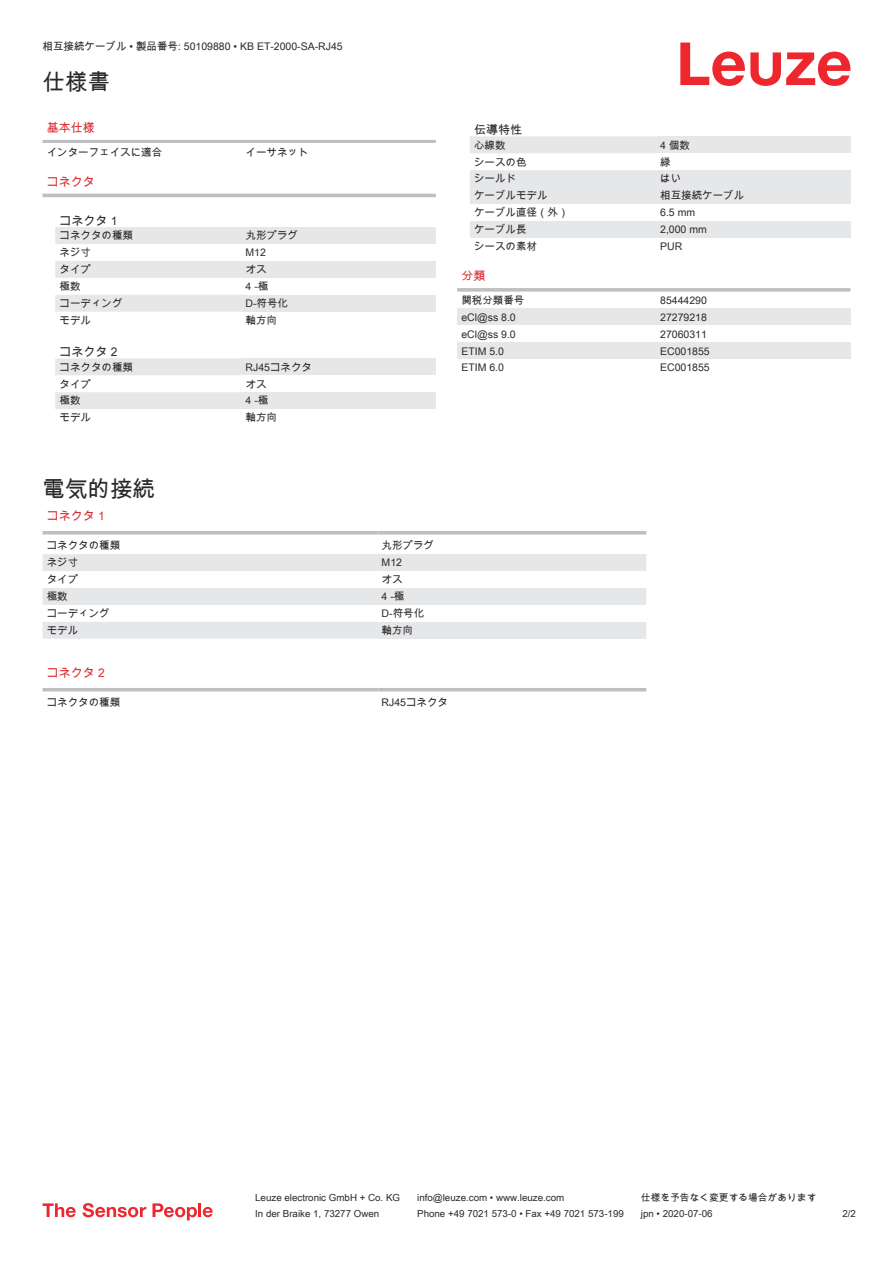
<style>
.page{position:relative;width:893px;height:1263px;background:#fff}
.page>*{position:absolute;margin:0;border:0;box-sizing:border-box;transform-origin:0 0}
.t1{font:22.5px "Arial Unicode MS";color:#2b292a}
.t2{font:12px "Arial Unicode MS";color:#db2a30}
.t3{font:12px "Arial Unicode MS";color:#2b292a}
.t4{font:10.5px "Arial Unicode MS";color:#2b292a}
.t5{font:9.75px "Arial Unicode MS";color:#2b292a}
</style>
<div class="page">
<svg style="left:680px;top:43px;width:170px;height:43px"></svg>
<svg style="left:55px;top:227px;width:187px;height:182px"></svg>
<hr style="left:43px;top:140px;width:393px;height:3px;background:#bdbfc1">
<hr style="left:43px;top:194px;width:393px;height:3px;background:#bdbfc1">
<div style="left:242px;top:227px;width:194px;height:17px;background:#e6e7e9"></div>
<div style="left:242px;top:261px;width:194px;height:17px;background:#e6e7e9"></div>
<div style="left:242px;top:295px;width:194px;height:17px;background:#e6e7e9"></div>
<div style="left:242px;top:358px;width:194px;height:17px;background:#e6e7e9"></div>
<div style="left:242px;top:392px;width:194px;height:17px;background:#e6e7e9"></div>
<svg style="left:43px;top:534px;width:603px;height:1px"></svg>
<svg style="left:43px;top:554px;width:335px;height:85px;fill:#e6e7e9"></svg>
<hr style="left:43px;top:531px;width:335px;height:3px;background:#bdbfc1">
<hr style="left:378px;top:531px;width:268px;height:3px;background:#bdbfc1">
<div style="left:378px;top:554px;width:268px;height:17px;background:#e6e7e9"></div>
<div style="left:378px;top:588px;width:268px;height:17px;background:#e6e7e9"></div>
<div style="left:378px;top:622px;width:268px;height:17px;background:#e6e7e9"></div>
<svg style="left:43px;top:691px;width:603px;height:1px"></svg>
<hr style="left:43px;top:688px;width:335px;height:3px;background:#bdbfc1">
<hr style="left:378px;top:688px;width:268px;height:3px;background:#bdbfc1">
<svg style="left:470px;top:136px;width:187px;height:102px;fill:#e6e7e9"></svg>
<div style="left:657px;top:136px;width:193px;height:17px;background:#e6e7e9"></div>
<div style="left:657px;top:170px;width:193px;height:17px;background:#e6e7e9"></div>
<div style="left:657px;top:187px;width:193px;height:17px;background:#e6e7e9"></div>
<div style="left:657px;top:221px;width:193px;height:17px;background:#e6e7e9"></div>
<svg style="left:457px;top:288px;width:393px;height:4px;background:#c3c5c7"></svg>
<div style="left:457px;top:309px;width:200px;height:16px;background:#e6e7e9"></div>
<div style="left:657px;top:309px;width:193px;height:16px;background:#e6e7e9"></div>
<div style="left:457px;top:342px;width:200px;height:17px;background:#e6e7e9"></div>
<div style="left:657px;top:342px;width:193px;height:17px;background:#e6e7e9"></div>
<svg style="left:43px;top:1203px;width:33px;height:14px"></svg>
<svg style="left:83px;top:1203px;width:63px;height:14px"></svg>
<svg style="left:153px;top:1203px;width:44px;height:17px"></svg>
<hr style="left:198px;top:1203px;width:3px;height:14px;background:#ed272d">
<svg style="left:203px;top:1207px;width:10px;height:10px"></svg>
<p class="t4" style="left:43px;top:39px;width:302px">相互接続ケーブル • 製品番号: 50109880 • KB ET-2000-SA-RJ45</p>
<h1 class="t1" style="left:43px;top:66px;width:69px">仕様書</h1>
<p class="t2" style="left:47px;top:119px;width:49px">基本仕様</p>
<p class="t4" style="left:47px;top:144px;width:117px">インターフェイスに適合</p>
<p class="t4" style="left:246px;top:144px;width:64px">イーサネット</p>
<p class="t2" style="left:47px;top:173px;width:49px">コネクタ</p>
<p class="t3" style="left:60px;top:212px;width:60px">コネクタ 1</p>
<p class="t4" style="left:60px;top:228px;width:75px">コネクタの種類</p>
<p class="t4" style="left:246px;top:228px;width:54px">丸形プラグ</p>
<p class="t4" style="left:60px;top:245px;width:33px">ネジ寸</p>
<p class="t4" style="left:246px;top:245px;width:22px">M12</p>
<p class="t4" style="left:60px;top:262px;width:33px">タイプ</p>
<p class="t4" style="left:246px;top:262px;width:22px">オス</p>
<p class="t4" style="left:60px;top:279px;width:22px">極数</p>
<p class="t4" style="left:246px;top:279px;width:24px">4 -極</p>
<p class="t4" style="left:60px;top:296px;width:64px">コーディング</p>
<p class="t4" style="left:246px;top:296px;width:44px">D-符号化</p>
<p class="t4" style="left:60px;top:312px;width:33px">モデル</p>
<p class="t4" style="left:246px;top:312px;width:33px">軸方向</p>
<p class="t3" style="left:60px;top:343px;width:60px">コネクタ 2</p>
<p class="t4" style="left:60px;top:359px;width:75px">コネクタの種類</p>
<p class="t4" style="left:246px;top:359px;width:68px">RJ45コネクタ</p>
<p class="t4" style="left:60px;top:376px;width:33px">タイプ</p>
<p class="t4" style="left:246px;top:376px;width:22px">オス</p>
<p class="t4" style="left:60px;top:393px;width:22px">極数</p>
<p class="t4" style="left:246px;top:393px;width:24px">4 -極</p>
<p class="t4" style="left:60px;top:410px;width:33px">モデル</p>
<p class="t4" style="left:246px;top:410px;width:33px">軸方向</p>
<p class="t3" style="left:474px;top:121px;width:49px">伝導特性</p>
<p class="t4" style="left:474px;top:137px;width:33px">心線数</p>
<p class="t4" style="left:660px;top:137px;width:31px">4 個数</p>
<p class="t4" style="left:474px;top:154px;width:54px">シースの色</p>
<p class="t4" style="left:660px;top:154px;width:12px">緑</p>
<p class="t4" style="left:474px;top:171px;width:43px">シールド</p>
<p class="t4" style="left:660px;top:171px;width:22px">はい</p>
<p class="t4" style="left:474px;top:188px;width:75px">ケーブルモデル</p>
<p class="t4" style="left:660px;top:188px;width:85px">相互接続ケーブル</p>
<p class="t4" style="left:474px;top:205px;width:96px">ケーブル直径（外）</p>
<p class="t4" style="left:660px;top:205px;width:37px">6.5 mm</p>
<p class="t4" style="left:474px;top:222px;width:54px">ケーブル長</p>
<p class="t4" style="left:660px;top:222px;width:48px">2,000 mm</p>
<p class="t4" style="left:474px;top:239px;width:64px">シースの素材</p>
<p class="t4" style="left:660px;top:239px;width:24px">PUR</p>
<p class="t2" style="left:461px;top:267px;width:25px">分類</p>
<p class="t4" style="left:461px;top:292px;width:64px">関税分類番号</p>
<p class="t4" style="left:660px;top:292px;width:48px">85444290</p>
<p class="t4" style="left:461px;top:309px;width:56px">eCl@ss 8.0</p>
<p class="t4" style="left:660px;top:309px;width:48px">27279218</p>
<p class="t4" style="left:461px;top:326px;width:56px">eCl@ss 9.0</p>
<p class="t4" style="left:660px;top:326px;width:48px">27060311</p>
<p class="t4" style="left:461px;top:343px;width:44px">ETIM 5.0</p>
<p class="t4" style="left:660px;top:343px;width:51px">EC001855</p>
<p class="t4" style="left:461px;top:360px;width:44px">ETIM 6.0</p>
<p class="t4" style="left:660px;top:360px;width:51px">EC001855</p>
<h1 class="t1" style="left:43px;top:473px;width:114px">電気的接続</h1>
<p class="t2" style="left:47px;top:507px;width:60px">コネクタ 1</p>
<p class="t4" style="left:47px;top:538px;width:75px">コネクタの種類</p>
<p class="t4" style="left:382px;top:538px;width:54px">丸形プラグ</p>
<p class="t4" style="left:47px;top:555px;width:33px">ネジ寸</p>
<p class="t4" style="left:382px;top:555px;width:22px">M12</p>
<p class="t4" style="left:47px;top:572px;width:33px">タイプ</p>
<p class="t4" style="left:382px;top:572px;width:22px">オス</p>
<p class="t4" style="left:47px;top:589px;width:22px">極数</p>
<p class="t4" style="left:382px;top:589px;width:24px">4 -極</p>
<p class="t4" style="left:47px;top:606px;width:64px">コーディング</p>
<p class="t4" style="left:382px;top:606px;width:44px">D-符号化</p>
<p class="t4" style="left:47px;top:623px;width:33px">モデル</p>
<p class="t4" style="left:382px;top:623px;width:33px">軸方向</p>
<p class="t2" style="left:47px;top:664px;width:60px">コネクタ 2</p>
<p class="t4" style="left:47px;top:695px;width:75px">コネクタの種類</p>
<p class="t4" style="left:382px;top:695px;width:68px">RJ45コネクタ</p>
<p class="t5" style="left:255px;top:1191px;width:146px">Leuze electronic GmbH + Co. KG</p>
<p class="t5" style="left:417px;top:1191px;width:149px">info@leuze.com • www.leuze.com</p>
<p class="t5" style="left:641px;top:1191px;width:177px">仕様を予告なく変更する場合があります</p>
<p class="t5" style="left:255px;top:1206px;width:126px">In der Braike 1, 73277 Owen</p>
<p class="t5" style="left:417px;top:1206px;width:208px">Phone +49 7021 573-0 • Fax +49 7021 573-199</p>
<p class="t5" style="left:641px;top:1206px;width:73px">jpn • 2020-07-06</p>
<p class="t5" style="left:842px;top:1206px;width:15px">2 /2</p>
</div>
